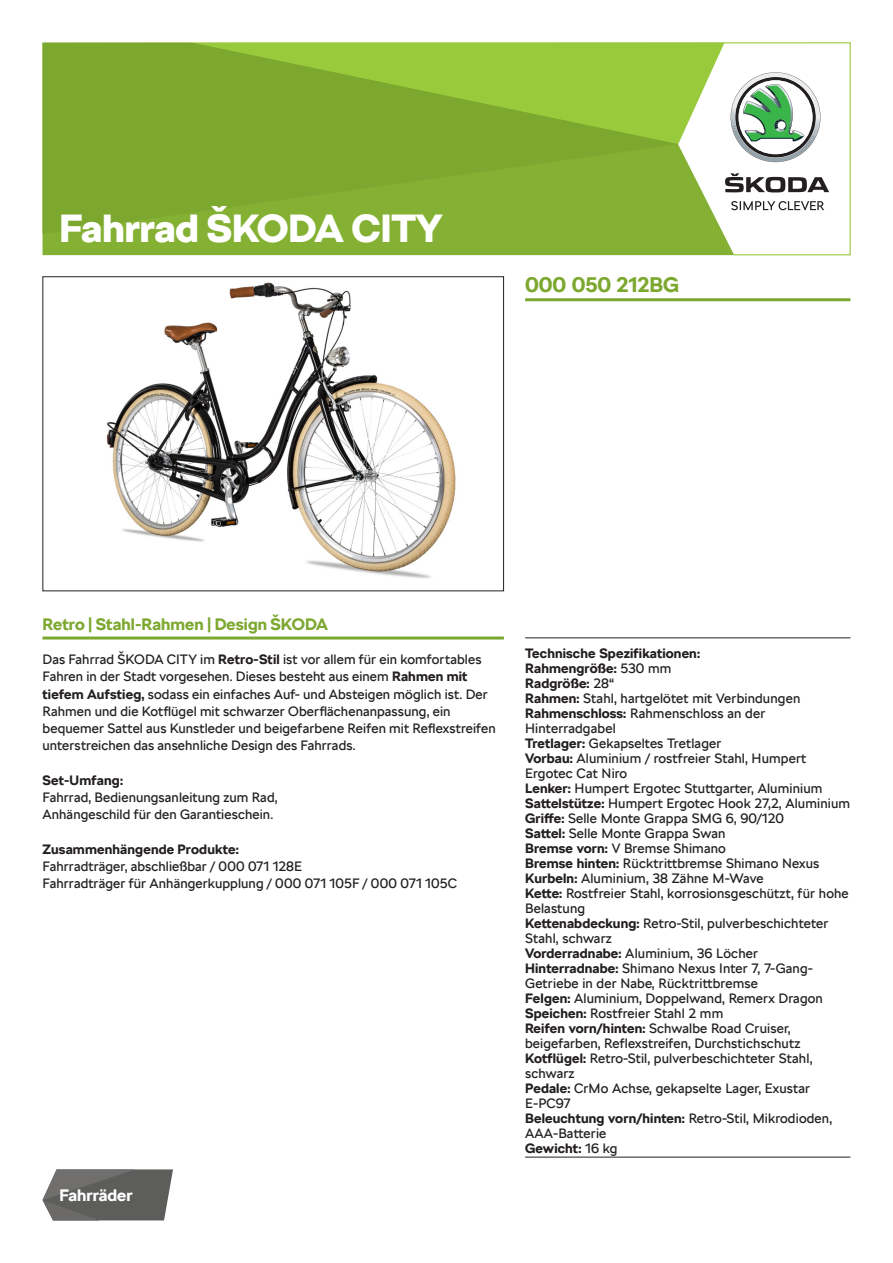
<style>
.page{position:relative;width:893px;height:1263px;background:#fff}
.page>*{position:absolute;margin:0;border:0;box-sizing:border-box;transform-origin:0 0}
.Table_Header_Headlin{font:900 39px "SKODA Next";color:#fff}
.Typ_vozu{font:700 21px "SKODA Next";color:#7da830}
.Table_Footer_Headlin{font:700 16.5px "SKODA Next";letter-spacing:.005em;color:#7da830}
.t1{font:700 16.5px "SKODA Next";color:#fff}
.Text_popis_vpravo{font:13.5px/15px "SKODA Next";letter-spacing:.01em;color:#231f20}
.t2{font:700 13.5px "SKODA Next";letter-spacing:.01em;color:#231f20}
.s1{font-weight:700}
</style>
<div class="page">
<div style="left:43px;top:43px;width:807px;height:212px;background:#7da830"></div>
<svg style="left:197px;top:43px;width:481px;height:101px;fill:#96c639"></svg>
<svg style="left:678px;top:42px;width:173px;height:213px;background:#d4e1c7"></svg>
<svg style="left:43px;top:1169px;width:130px;height:51px;background:#6e6e6c"></svg>
<img style="left:106px;top:282px;width:350px;height:297px">
<div style="left:43px;top:276px;width:461px;height:315px;border:1px solid #231f20"></div>
<hr style="left:525px;top:1157px;width:325px;height:1px;background:#231f20">
<hr style="left:525px;top:298px;width:325px;height:3px;background:#7da830">
<hr style="left:43px;top:636px;width:461px;height:3px;background:#7da830">
<hr style="left:525px;top:638px;width:325px;height:1px;background:#231f20">
<p class="Table_Header_Headlin" style="left:60px;top:205px;width:384px">Fahrrad ŠKODA CITY</p>
<p class="Typ_vozu" style="left:525px;top:272px;width:156px">000 050 212BG</p>
<p class="Table_Footer_Headlin" style="left:43px;top:614px;width:287px">Retro | Stahl-Rahmen | Design ŠKODA</p>
<p class="Text_popis_vpravo" style="left:43px;top:651px;width:455px;line-height:17.2px">Das Fahrrad ŠKODA CITY im <span class="s1">Retro-Stil</span> ist vor allem für ein komfortables Fahren in der Stadt vorgesehen. Dieses besteht aus einem <span class="s1">Rahmen mit tiefem Aufstieg,</span> sodass ein einfaches Auf- und Absteigen möglich ist. Der Rahmen und die Kotflügel mit schwarzer Oberflächenanpassung, ein bequemer Sattel aus Kunstleder und beigefarbene Reifen mit Reflexstreifen unterstreichen das ansehnliche Design des Fahrrads.</p>
<p class="t2" style="left:43px;top:772px;width:82px">Set-Umfang:</p>
<p class="Text_popis_vpravo" style="left:43px;top:790px;width:237px">Fahrrad, Bedienungsanleitung zum Rad,</p>
<p class="Text_popis_vpravo" style="left:43px;top:807px;width:232px">Anhängeschild für den Garantieschein.</p>
<p class="t2" style="left:43px;top:841px;width:198px">Zusammenhängende Produkte:</p>
<p class="Text_popis_vpravo" style="left:43px;top:859px;width:261px">Fahrradträger, abschließbar / 000 071 128E</p>
<p class="Text_popis_vpravo" style="left:43px;top:876px;width:416px">Fahrradträger für Anhängerkupplung / 000 071 105F / 000 071 105C</p>
<p class="t1" style="left:60px;top:1185px;width:75px">Fahrräder</p>
<p class="Text_popis_vpravo" style="left:525px;top:645px;width:327px"><span class="s1">Technische Spezifikationen:<br>Rahmengröße:</span> 530 mm<br><span class="s1">Radgröße:</span> 28“<br><span class="s1">Rahmen:</span> Stahl, hartgelötet mit Verbindungen <span class="s1">Rahmenschloss:</span> Rahmenschloss an der Hinterradgabel<br><span class="s1">Tretlager:</span> Gekapseltes Tretlager<br><span class="s1">Vorbau:</span> Aluminium / rostfreier Stahl, Humpert Ergotec Cat Niro<br><span class="s1">Lenker:</span> Humpert Ergotec Stuttgarter, Aluminium <span class="s1">Sattelstütze:</span> Humpert Ergotec Hook 27,2, Aluminium <span class="s1">Griffe:</span> Selle Monte Grappa SMG 6, 90/120<br><span class="s1">Sattel:</span> Selle Monte Grappa Swan<br><span class="s1">Bremse vorn:</span> V Bremse Shimano<br><span class="s1">Bremse hinten:</span> Rücktrittbremse Shimano Nexus <span class="s1">Kurbeln:</span> Aluminium, 38 Zähne M-Wave<br><span class="s1">Kette:</span> Rostfreier Stahl, korrosionsgeschützt, für hohe Belastung<br><span class="s1">Kettenabdeckung:</span> Retro-Stil, pulverbeschichteter Stahl, schwarz<br><span class="s1">Vorderradnabe:</span> Aluminium, 36 Löcher <span class="s1">Hinterradnabe:</span> Shimano Nexus Inter 7, 7-Gang-Getriebe in der Nabe, Rücktrittbremse<br><span class="s1">Felgen:</span> Aluminium, Doppelwand, Remerx Dragon <span class="s1">Speichen:</span> Rostfreier Stahl 2 mm<br><span class="s1">Reifen vorn/hinten:</span> Schwalbe Road Cruiser, beigefarben, Reflexstreifen, Durchstichschutz <span class="s1">Kotflügel:</span> Retro-Stil, pulverbeschichteter Stahl, schwarz<br><span class="s1">Pedale:</span> CrMo Achse, gekapselte Lager, Exustar E-PC97<br><span class="s1">Beleuchtung vorn/hinten:</span> Retro-Stil, Mikrodioden, AAA-Batterie<br><span class="s1">Gewicht:</span> 16 kg</p>
</div>
